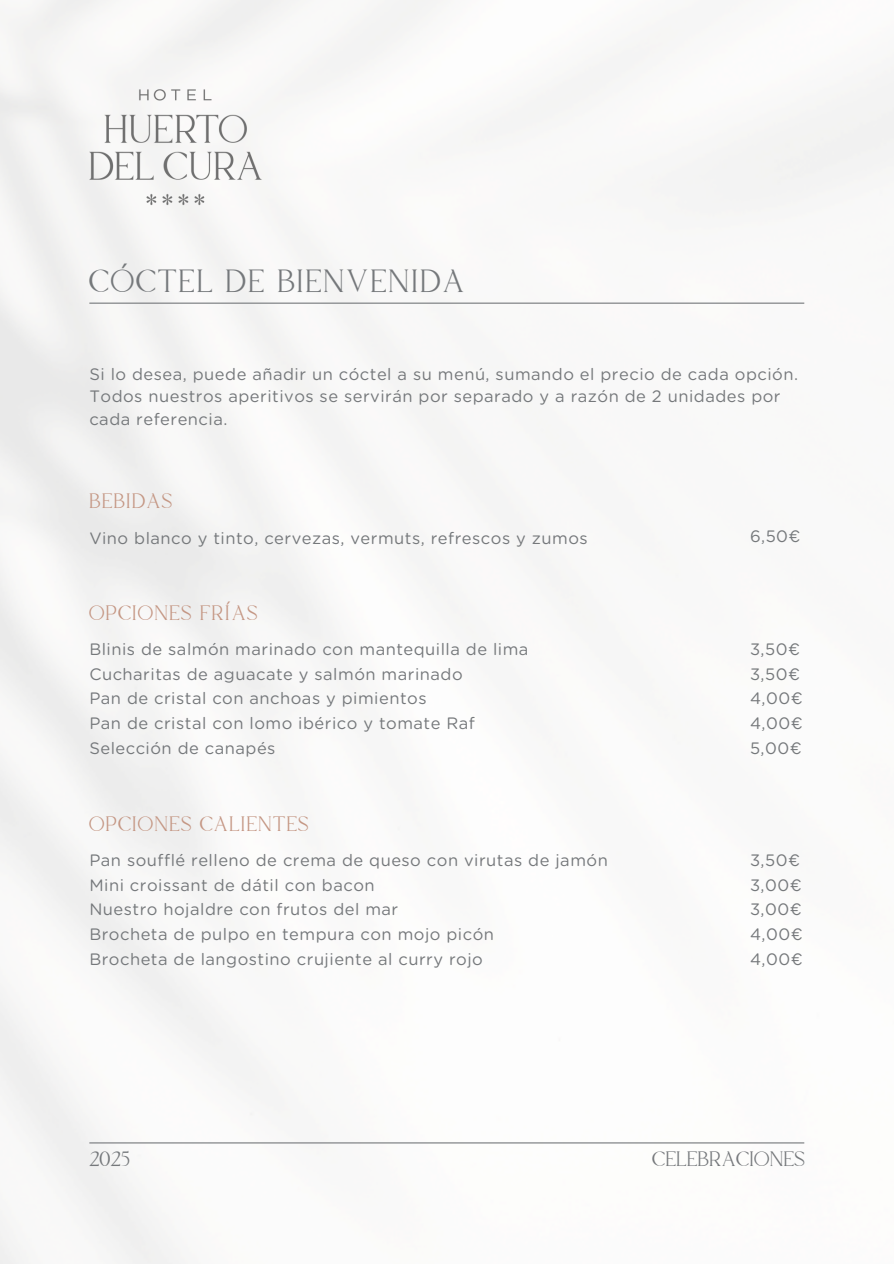
<style>
.page{position:relative;width:894px;height:1264px;background:#fff}
.page>*{position:absolute;margin:0;border:0;box-sizing:border-box;transform-origin:0 0}
.t1{font:30px "Wondar Quason";letter-spacing:.1em;color:#75787b}
.t2{font:19.5px "Wondar Quason";letter-spacing:.1em;color:#c49683}
.t3{font:19.5px "Wondar Quason";letter-spacing:.05em;color:#75787b}
.t4{font:16.5px/22.5px "Gotham Rounded";letter-spacing:.03em;color:#75787b}
</style>
<div class="page">
<hr style="left:89px;top:1142px;width:715px;height:1px;background:#75787b">
<hr style="left:89px;top:302px;width:715px;height:2px;background:#75787b">
<img style="left:89px;top:89px;width:174px;height:116px">
<p class="t1" style="left:89px;top:269px;width:375px">CÓCTEL DE BIENVENIDA</p>
<p class="t4" style="left:89px;top:363px;width:710px">Si lo desea, puede añadir un cóctel a su menú, sumando el precio de cada opción.<br>Todos nuestros aperitivos se servirán por separado y a razón de 2 unidades por cada referencia.</p>
<p class="t2" style="left:89px;top:493px;width:84px">BEBIDAS</p>
<h2 class="t4" style="left:89px;top:527px;width:499px">Vino blanco y tinto, cervezas, vermuts, refrescos y zumos</h2>
<p class="t2" style="left:89px;top:605px;width:169px">OPCIONES FRÍAS</p>
<h2 class="t4" style="left:89px;top:638px;width:440px">Blinis de salmón marinado con mantequilla de lima</h2>
<p class="t4" style="left:89px;top:663px;width:375px">Cucharitas de aguacate y salmón marinado</p>
<p class="t4" style="left:89px;top:688px;width:338px">Pan de cristal con anchoas y pimientos</p>
<p class="t4" style="left:89px;top:713px;width:387px">Pan de cristal con lomo ibérico y tomate Raf</p>
<p class="t4" style="left:89px;top:737px;width:187px">Selección de canapés</p>
<p class="t2" style="left:89px;top:816px;width:220px">OPCIONES CALIENTES</p>
<p class="t4" style="left:89px;top:849px;width:520px">Pan soufflé relleno de crema de queso con virutas de jamón</p>
<p class="t4" style="left:89px;top:874px;width:287px">Mini croissant de dátil con bacon</p>
<p class="t4" style="left:89px;top:899px;width:310px">Nuestro hojaldre con frutos del mar</p>
<p class="t4" style="left:89px;top:923px;width:406px">Brocheta de pulpo en tempura con mojo picón</p>
<p class="t4" style="left:89px;top:948px;width:395px">Brocheta de langostino crujiente al curry rojo</p>
<p class="t4" style="left:749px;top:526px;width:52px">6,50€</p>
<p class="t4" style="left:749px;top:638px;width:51px">3,50€</p>
<p class="t4" style="left:749px;top:662px;width:54px;line-height:24.8px">3,50€<br>4,00€</p>
<p class="t4" style="left:749px;top:713px;width:54px">4,00€</p>
<p class="t4" style="left:749px;top:737px;width:53px">5,00€</p>
<h2 class="t4" style="left:749px;top:849px;width:51px">3,50€</h2>
<p class="t4" style="left:749px;top:873px;width:53px;line-height:24.8px">3,00€<br>3,00€</p>
<p class="t4" style="left:749px;top:923px;width:54px">4,00€</p>
<p class="t4" style="left:749px;top:948px;width:54px">4,00€</p>
<p class="t3" style="left:89px;top:1151px;width:42px">2025</p>
<h1 class="t3" style="left:652px;top:1151px;width:153px">CELEBRACIONES</h1>
</div>
